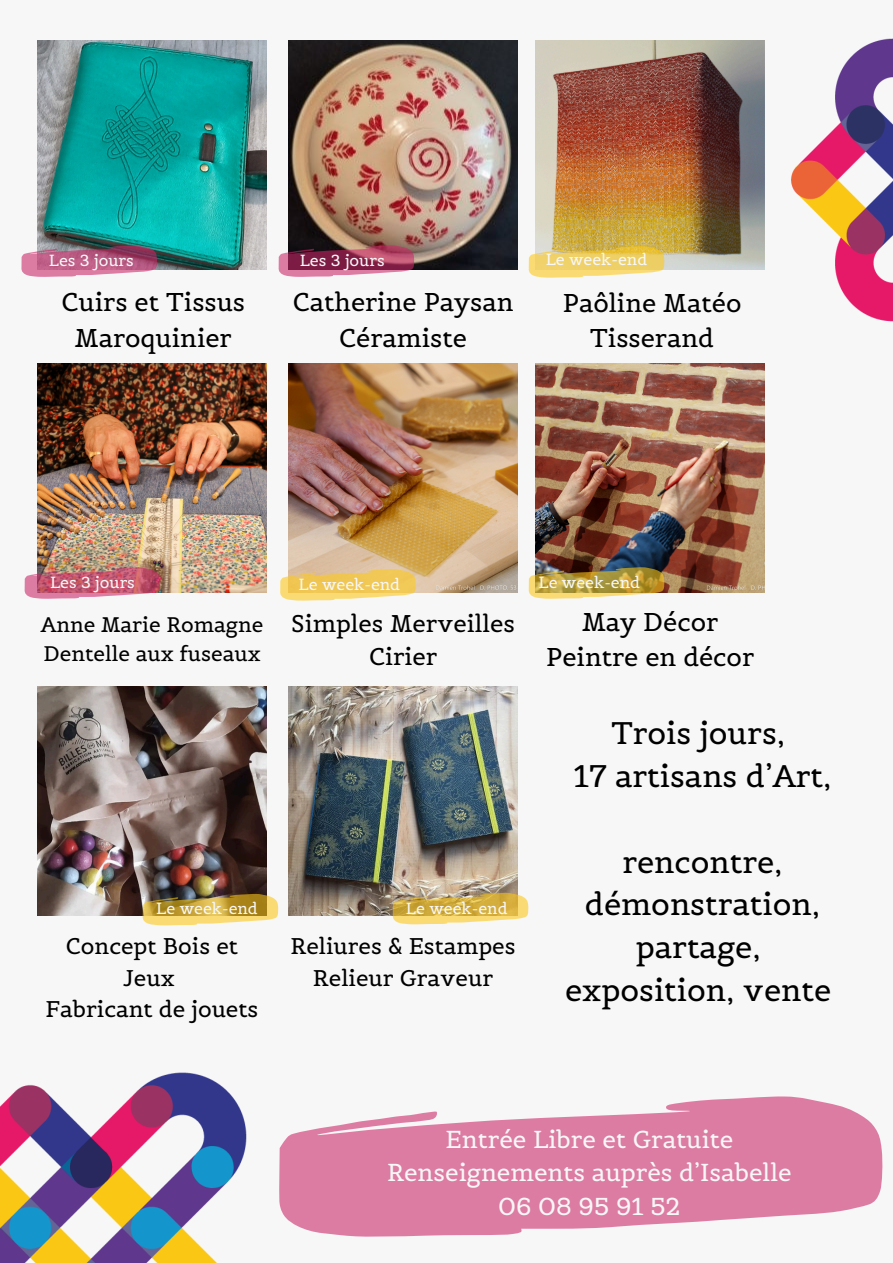
<style>
.page{position:relative;width:893px;height:1263px;background:#f7f7f7}
.page>*{position:absolute;margin:0;border:0;box-sizing:border-box;transform-origin:0 0}
.t1{font:30.9px/42.8px "Belgrano";color:#000;text-align:center}
.t2{font:25.5px/35.4px "Belgrano";color:#000;text-align:center}
.t3{font:24.3px/33.4px "Belgrano";color:#f7f7f7;text-align:center}
.t4{font:24px/33.2px "Belgrano";color:#000;text-align:center}
.t5{font:22.5px/31.5px "Belgrano";color:#000;text-align:center}
.t6{font:20.85px/29px "Belgrano";color:#000}
.t7{font:15.98px "Belgrano";color:#f7f7f7}
</style>
<div class="page">
<img style="left:38px;top:40px;width:229px;height:230px">
<img style="left:535px;top:40px;width:129px;height:206px">
<img style="left:288px;top:40px;width:229px;height:230px">
<img style="left:38px;top:364px;width:229px;height:229px">
<img style="left:535px;top:364px;width:230px;height:229px">
<img style="left:288px;top:364px;width:229px;height:229px">
<img style="left:38px;top:687px;width:229px;height:229px">
<img style="left:288px;top:687px;width:229px;height:229px">
<svg style="left:303px;top:1096px;width:580px;height:141px;fill:#dd7ca2"></svg>
<img style="left:0;top:1072px;width:303px;height:191px">
<img style="left:664px;top:38px;width:229px;height:393px">
<svg style="left:21px;top:245px;width:136px;height:32px;background:#b8718f"></svg>
<img style="left:25px;top:567px;width:135px;height:32px">
<svg style="left:279px;top:245px;width:135px;height:32px;background:#9f4f6b"></svg>
<svg style="left:529px;top:246px;width:135px;height:32px;background:#ecd174"></svg>
<svg style="left:280px;top:569px;width:136px;height:32px;background:#f0ce74"></svg>
<img style="left:529px;top:567px;width:135px;height:32px">
<svg style="left:393px;top:893px;width:135px;height:31px;background:#dabb61"></svg>
<svg style="left:143px;top:894px;width:135px;height:31px;background:#c4a954"></svg>
<p class="t7" style="left:49px;top:250px;width:86px">Les 3 jours</p>
<p class="t7" style="left:300px;top:250px;width:86px">Les 3 jours</p>
<h2 class="t7" style="left:546px;top:249px;width:103px">Le week-end</h2>
<p class="t2" style="left:293px;top:284px;width:222px">Catherine Paysan<br>Céramiste</p>
<h2 class="t2" style="left:62px;top:284px;width:185px">Cuirs et Tissus<br>Maroquinier</h2>
<p class="t2" style="left:563px;top:285px;width:180px">Paôline Matéo<br>Tisserand</p>
<h2 class="t7" style="left:50px;top:572px;width:86px">Les 3 jours</h2>
<p class="t7" style="left:299px;top:574px;width:103px">Le week-end</p>
<p class="t7" style="left:538px;top:572px;width:103px">Le week-end</p>
<p class="t6" style="left:41px;top:610px;width:224px">Anne Marie Romagne<br>Dentelle aux fuseaux</p>
<p class="t4" style="left:291px;top:607px;width:225px">Simples Merveilles<br>Cirier</p>
<h2 class="t2" style="left:546px;top:604px;width:209px">May Décor<br>Peintre en décor</h2>
<p class="t7" style="left:156px;top:898px;width:103px">Le week-end</p>
<h3 class="t7" style="left:406px;top:898px;width:103px">Le week-end</h3>
<p class="t5" style="left:46px;top:930px;width:214px">Concept Bois et<br>Jeux<br>Fabricant de jouets</p>
<p class="t5" style="left:290px;top:930px;width:226px">Reliures &amp; Estampes<br>Relieur Graveur</p>
<p class="t1" style="left:573px;top:712px;width:259px">Trois jours,<br>17 artisans d’Art,</p>
<p class="t1" style="left:565px;top:840px;width:268px">rencontre, démonstration, partage, exposition, vente</p>
<h2 class="t3" style="left:387px;top:1122px;width:406px">Entrée Libre et Gratuite<br>Renseignements auprès d’Isabelle<br>06 08 95 91 52</h2>
</div>
